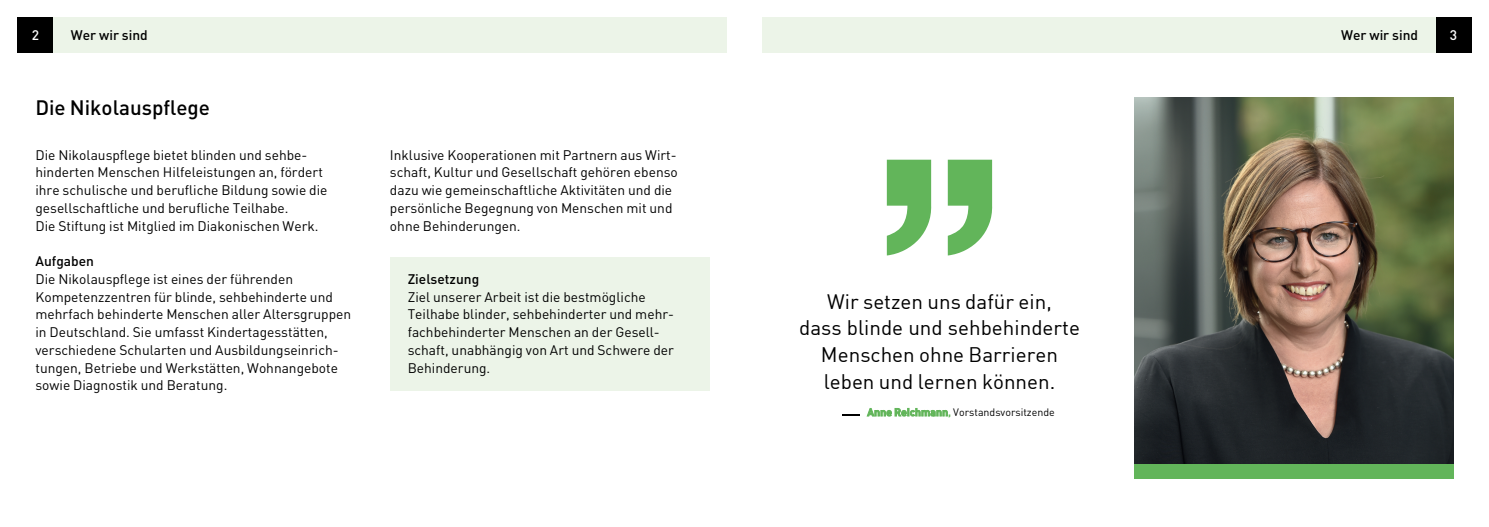
<style>
.page{position:relative;width:1489px;height:527px;background:#fff}
.page>*{position:absolute;margin:0;border:0;box-sizing:border-box;transform-origin:0 0}
.t1{font:20.62px/26.6px "DIN";color:#000;text-align:center}
.t2{font:500 20.62px "DIN";color:#000}
.t3{font:13.75px/17.8px "DIN";color:#000}
.t4{font:500 13.75px "DIN";color:#000}
.t5{font:500 13.75px "DIN";color:#fff}
.t6{font:10.62px "DIN";color:#000}
.s1{font-weight:700;color:#62b55a}
</style>
<div class="page">
<div style="left:53px;top:18px;width:673px;height:35px;background:#ecf4e8"></div>
<div style="left:18px;top:18px;width:35px;height:35px;background:#000"></div>
<div style="left:390px;top:257px;width:319px;height:133px;background:#ecf4e8"></div>
<svg style="left:842px;top:414px;width:18px;height:1px"></svg>
<img style="left:1134px;top:98px;width:319px;height:366px">
<div style="left:762px;top:18px;width:673px;height:35px;background:#ecf4e8"></div>
<div style="left:1435px;top:18px;width:35px;height:35px;background:#000"></div>
<svg style="left:886px;top:159px;width:106px;height:96px"></svg>
<div style="left:1134px;top:464px;width:319px;height:14px;background:#62b55a"></div>
<p class="t5" style="left:32px;top:27px;width:9px">2</p>
<p class="t4" style="left:71px;top:27px;width:78px">Wer wir sind</p>
<h1 class="t2" style="left:35px;top:94px;width:176px">Die Nikolauspflege</h1>
<p class="t3" style="left:35px;top:145px;width:293px">Die Nikolauspflege bietet blinden und sehbe&shy;hinderten Menschen Hilfeleistungen an, fördert ihre schulische und berufliche Bildung sowie die gesellschaftliche und berufliche Teilhabe.<br>Die Stiftung ist Mitglied im Diakonischen Werk.</p>
<p class="t4" style="left:35px;top:252px;width:60px">Aufgaben</p>
<p class="t3" style="left:35px;top:269px;width:317px">Die Nikolauspflege ist eines der führenden Kompetenzzentren für blinde, sehbehinderte und mehrfach behinderte Menschen aller Altersgruppen in Deutschland. Sie umfasst Kindertagesstätten, verschiedene Schularten und Ausbildungseinrich&shy;tungen, Betriebe und Werkstätten, Wohnangebote sowie Diagnostik und Beratung.</p>
<p class="t3" style="left:390px;top:145px;width:289px">Inklusive Kooperationen mit Partnern aus Wirt&shy;schaft, Kultur und Gesellschaft gehören ebenso dazu wie gemeinschaftliche Aktivitäten und die persönliche Begegnung von Menschen mit und ohne Behinderungen.</p>
<p class="t4" style="left:407px;top:270px;width:73px">Zielsetzung</p>
<p class="t3" style="left:407px;top:287px;width:268px">Ziel unserer Arbeit ist die bestmögliche Teilhabe blinder, sehbehinderter und mehr&shy;fachbehinderter Menschen an der Gesell&shy;schaft, unabhängig von Art und Schwere der Behinderung.</p>
<h1 class="t1" style="left:799px;top:287px;width:282px">Wir setzen uns dafür ein,<br>dass blinde und sehbehinderte<br>Menschen ohne Barrieren leben und lernen können.</h1>
<p class="t6" style="left:867px;top:405px;width:189px"><span class="s1">Anne Reichmann,</span> Vorstandsvorsitzende</p>
<p class="t4" style="left:1341px;top:27px;width:78px">Wer wir sind</p>
<p class="t5" style="left:1449px;top:27px;width:9px">3</p>
</div>
